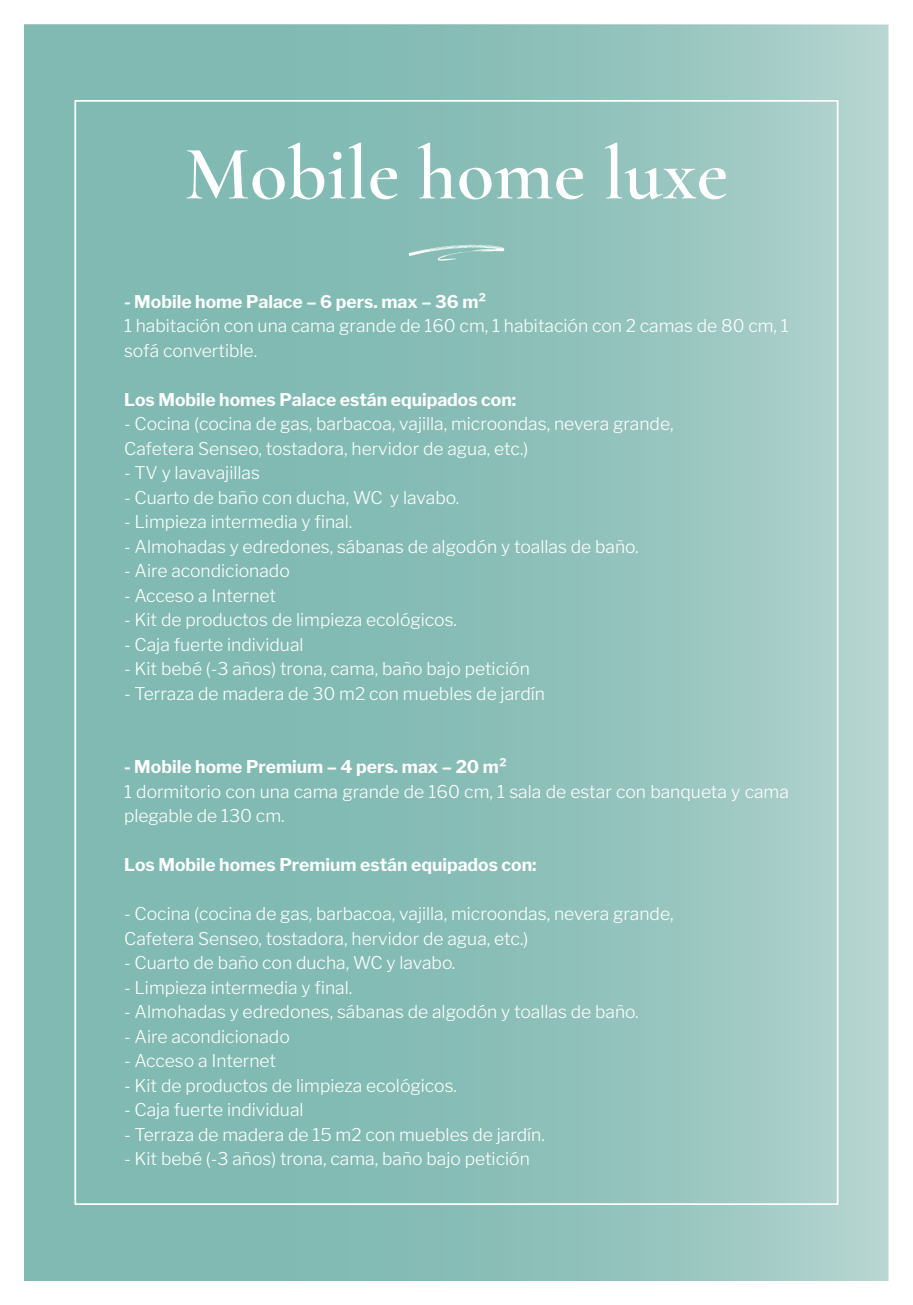
<style>
.page{position:relative;width:913px;height:1305px;background:#fff}
.page>*{position:absolute;margin:0;border:0;box-sizing:border-box;transform-origin:0 0}
.t1{font:600 77px "Cormorant Garamond";color:#fff}
.t2{font:52.5px "Northwell Swash";color:#fff}
.t3{font:300 17.5px/24.5px "Libre Franklin";color:#fff}
.t4{font:700 17.5px "Libre Franklin";color:#fff}
</style>
<div class="page">
<div style="left:25px;top:25px;width:863px;height:1255px;background:linear-gradient(to right,#75b5ac,#a8cec9)"></div>
<h1 class="t1" style="left:184px;top:127px;width:545px">Mobile home luxe</h1>
<h2 class="t2" style="left:404px;top:210px;width:106px">l</h2>
<p class="t4" style="left:124px;top:291px;width:364px">- Mobile home Palace – 6 pers. max – 36 m²</p>
<p class="t3" style="left:124px;top:314px;width:666px">1 habitación con una cama grande de 160 cm, 1 habitación con 2 camas de 80 cm, 1 sofá convertible.</p>
<p class="t4" style="left:124px;top:389px;width:394px">Los Mobile homes Palace están equipados con:</p>
<p class="t3" style="left:124px;top:412px;width:551px">- Cocina (cocina de gas, barbacoa, vajilla, microondas, nevera grande,<br>Cafetera Senseo, tostadora, hervidor de agua, etc.)</p>
<p class="t3" style="left:124px;top:461px;width:137px">- TV y lavavajillas</p>
<p class="t3" style="left:124px;top:485px;width:337px">- Cuarto de baño con ducha, WC y lavabo.</p>
<p class="t3" style="left:124px;top:510px;width:230px">- Limpieza intermedia y final.</p>
<p class="t3" style="left:124px;top:534px;width:516px">- Almohadas y edredones, sábanas de algodón y toallas de baño.</p>
<p class="t3" style="left:124px;top:559px;width:167px">- Aire acondicionado</p>
<p class="t3" style="left:124px;top:583px;width:153px">- Acceso a Internet</p>
<p class="t3" style="left:124px;top:608px;width:334px">- Kit de productos de limpieza ecológicos.</p>
<p class="t3" style="left:124px;top:632px;width:181px">- Caja fuerte individual</p>
<p class="t3" style="left:124px;top:657px;width:407px">- Kit bebé (-3 años) trona, cama, baño bajo petición</p>
<p class="t3" style="left:124px;top:681px;width:422px">- Terraza de madera de 30 m2 con muebles de jardín</p>
<p class="t4" style="left:124px;top:756px;width:384px">- Mobile home Premium – 4 pers. max – 20 m²</p>
<p class="t3" style="left:124px;top:779px;width:666px">1 dormitorio con una cama grande de 160 cm, 1 sala de estar con banqueta y cama plegable de 130 cm.</p>
<p class="t4" style="left:124px;top:854px;width:414px">Los Mobile homes Premium están equipados con:</p>
<p class="t3" style="left:124px;top:902px;width:551px">- Cocina (cocina de gas, barbacoa, vajilla, microondas, nevera grande,<br>Cafetera Senseo, tostadora, hervidor de agua, etc.)</p>
<p class="t3" style="left:124px;top:951px;width:333px">- Cuarto de baño con ducha, WC y lavabo.</p>
<p class="t3" style="left:124px;top:975px;width:230px">- Limpieza intermedia y final.</p>
<p class="t3" style="left:124px;top:1000px;width:516px">- Almohadas y edredones, sábanas de algodón y toallas de baño.</p>
<p class="t3" style="left:124px;top:1024px;width:167px">- Aire acondicionado</p>
<p class="t3" style="left:124px;top:1049px;width:153px">- Acceso a Internet</p>
<p class="t3" style="left:124px;top:1073px;width:334px">- Kit de productos de limpieza ecológicos.</p>
<p class="t3" style="left:124px;top:1098px;width:181px">- Caja fuerte individual</p>
<p class="t3" style="left:124px;top:1122px;width:422px">- Terraza de madera de 15 m2 con muebles de jardín.</p>
<p class="t3" style="left:124px;top:1147px;width:407px">- Kit bebé (-3 años) trona, cama, baño bajo petición</p>
</div>
